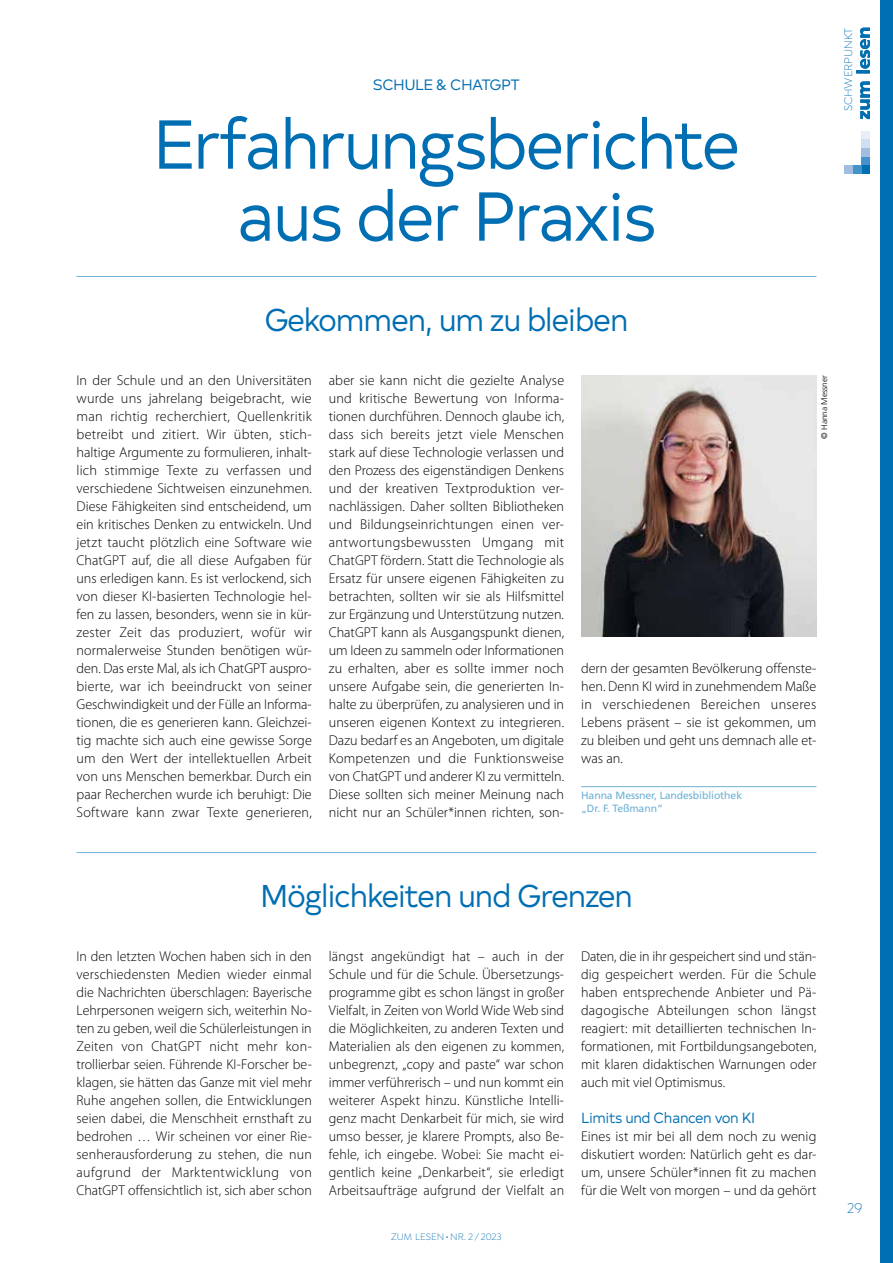
<style>
.page{position:relative;width:893px;height:1263px;background:#fff}
.page>*{position:absolute;margin:0;border:0;box-sizing:border-box;transform-origin:0 0}
.t1{font:69px/72px "Typold Book 500";letter-spacing:-.04em;color:#006eb2;text-align:center;scale:.96 1}
.t2{font:31.5px "Typold Book 500";letter-spacing:-.04em;color:#006eb2;scale:.96 1}
.t3{font:15px "Typold Book 500";letter-spacing:-.04em;color:#006eb2}
.t4{font:300 15px "Isidora";color:#006eb2}
.t5{font:14.7px "Typold Book 500";letter-spacing:-.03em;color:#006eb2;scale:.96 1}
.t6{font:300 14.25px/18px "Myriad Pro";letter-spacing:.005em;color:#000;text-align:justify}
.t7{font:300 11.7px "Isidora";color:#006eb2}
.t8{font:10.5px/12.8px "Frutiger";letter-spacing:-.01em;color:#6db1d4}
.t9{font:300 10.05px "Isidora";color:#006eb2}
.t10{font:300 8.25px "Frutiger";color:#000}
</style>
<div class="page">
<hr style="left:77px;top:276px;width:739px;height:1px;background:#6db1d4">
<hr style="left:77px;top:852px;width:739px;height:1px;background:#6db1d4">
<hr style="left:581px;top:786px;width:235px;height:1px;background:#6db1d4">
<img style="left:581px;top:375px;width:235px;height:262px">
<div style="left:861px;top:131px;width:9px;height:9px;background:#e8eef9"></div>
<div style="left:861px;top:165px;width:9px;height:9px;background:#006eb2"></div>
<div style="left:861px;top:157px;width:9px;height:8px;background:#4593cb"></div>
<div style="left:853px;top:165px;width:8px;height:9px;background:#4593cb"></div>
<div style="left:861px;top:148px;width:9px;height:9px;background:#9fbee1"></div>
<div style="left:844px;top:165px;width:9px;height:9px;background:#9fbee1"></div>
<div style="left:861px;top:140px;width:9px;height:8px;background:#d0def1"></div>
<svg style="left:856px;top:28px;width:14px;height:91px"></svg>
<div style="left:880px;top:0;width:13px;height:1263px;background:#006eb2"></div>
<p class="t3" style="left:373px;top:73px;width:149px">SCHULE &amp; CHATGPT</p>
<h1 class="t1" style="left:152px;top:103px;width:614px">Erfahrungsberichte aus der Praxis</h1>
<p class="t7" style="left:842px;top:111px;width:85px;rotate:-90deg">SCHWERPUNKT</p>
<h2 class="t2" style="left:264px;top:295px;width:381px">Gekommen, um zu bleiben</h2>
<p class="t6" style="left:77px;top:371px;width:237px">In der Schule und an den Universitäten wurde uns jahrelang beigebracht, wie man richtig recherchiert, Quellenkritik betreibt und zitiert. Wir übten, stich&shy;haltige Argumente zu formulieren, inhalt&shy;lich stimmige Texte zu verfassen und verschiedene Sichtweisen einzunehmen.<br>Diese Fähigkeiten sind entscheidend, um ein kritisches Denken zu entwickeln. Und jetzt taucht plötzlich eine Software wie ChatGPT auf, die all diese Aufgaben für uns erledigen kann. Es ist verlockend, sich von dieser KI-basierten Technologie hel&shy;fen zu lassen, besonders, wenn sie in kür&shy;zester Zeit das produziert, wofür wir normalerweise Stunden benötigen wür&shy;den. Das erste Mal, als ich ChatGPT auspro&shy;bierte, war ich beeindruckt von seiner Geschwindigkeit und der Fülle an Informa&shy;tionen, die es generieren kann. Gleichzei&shy;tig machte sich auch eine gewisse Sorge um den Wert der intellektuellen Arbeit von uns Menschen bemerkbar. Durch ein paar Recherchen wurde ich beruhigt: Die Software kann zwar Texte generieren,</p>
<p class="t6" style="left:329px;top:371px;width:237px">aber sie kann nicht die gezielte Analyse und kritische Bewertung von Informa&shy;tionen durchführen. Dennoch glaube ich, dass sich bereits jetzt viele Menschen stark auf diese Technologie verlassen und den Prozess des eigenständigen Denkens und der kreativen Textproduktion ver&shy;nachlässigen. Daher sollten Bibliotheken und Bildungseinrichtungen einen ver&shy;antwortungsbewussten Umgang mit ChatGPT fördern. Statt die Technologie als Ersatz für unsere eigenen Fähigkeiten zu betrachten, sollten wir sie als Hilfsmittel zur Ergänzung und Unterstützung nutzen.<br>ChatGPT kann als Ausgangspunkt dienen, um Ideen zu sammeln oder Informationen zu erhalten, aber es sollte immer noch unsere Aufgabe sein, die generierten In&shy;halte zu überprüfen, zu analysieren und in unseren eigenen Kontext zu integrieren.<br>Dazu bedarf es an Angeboten, um digitale Kompetenzen und die Funktionsweise von ChatGPT und anderer KI zu vermitteln.<br>Diese sollten sich meiner Meinung nach nicht nur an Schüler*innen richten, son-</p>
<p class="t10" style="left:819px;top:439px;width:65px;rotate:-90deg">© Hanna Messner</p>
<p class="t6" style="left:581px;top:659px;width:237px">dern der gesamten Bevölkerung offenste&shy;hen. Denn KI wird in zunehmendem Maße in verschiedenen Bereichen unseres Lebens präsent – sie ist gekommen, um zu bleiben und geht uns demnach alle et&shy;was an.</p>
<p class="t8" style="left:581px;top:789px;width:163px">Hanna Messner, Landesbibliothek „Dr. F. Teßmann“</p>
<h2 class="t2" style="left:260px;top:871px;width:390px">Möglichkeiten und Grenzen</h2>
<p class="t6" style="left:77px;top:947px;width:237px">In den letzten Wochen haben sich in den verschiedensten Medien wieder einmal die Nachrichten überschlagen: Bayerische Lehrpersonen weigern sich, weiterhin No&shy;ten zu geben, weil die Schülerleistungen in Zeiten von ChatGPT nicht mehr kon&shy;trollierbar seien. Führende KI-Forscher be&shy;klagen, sie hätten das Ganze mit viel mehr Ruhe angehen sollen, die Entwicklungen seien dabei, die Menschheit ernsthaft zu bedrohen … Wir scheinen vor einer Rie&shy;senherausforderung zu stehen, die nun aufgrund der Marktentwicklung von ChatGPT offensichtlich ist, sich aber schon</p>
<p class="t6" style="left:329px;top:947px;width:237px">längst angekündigt hat – auch in der Schule und für die Schule. Übersetzungs&shy;programme gibt es schon längst in großer Vielfalt, in Zeiten von World Wide Web sind die Möglichkeiten, zu anderen Texten und Materialien als den eigenen zu kommen, unbegrenzt, „copy and paste“ war schon immer verführerisch – und nun kommt ein weiterer Aspekt hinzu. Künstliche Intelli&shy;genz macht Denkarbeit für mich, sie wird umso besser, je klarere Prompts, also Be&shy;fehle, ich eingebe. Wobei: Sie macht ei&shy;gentlich keine „Denkarbeit“, sie erledigt Arbeitsaufträge aufgrund der Vielfalt an</p>
<p class="t6" style="left:581px;top:947px;width:237px">Daten, die in ihr gespeichert sind und stän&shy;dig gespeichert werden. Für die Schule haben entsprechende Anbieter und Pä&shy;dagogische Abteilungen schon längst reagiert: mit detaillierten technischen In&shy;formationen, mit Fortbildungsangeboten, mit klaren didaktischen Warnungen oder auch mit viel Optimismus.</p>
<p class="t5" style="left:581px;top:1106px;width:183px">Limits und Chancen von KI</p>
<p class="t6" style="left:581px;top:1127px;width:237px">Eines ist mir bei all dem noch zu wenig diskutiert worden: Natürlich geht es dar&shy;um, unsere Schüler*innen fit zu machen für die Welt von morgen – und da gehört</p>
<p class="t9" style="left:391px;top:1232px;width:112px">ZUM LESEN•NR. 2 / 2023</p>
<p class="t4" style="left:847px;top:1200px;width:17px">29</p>
</div>
